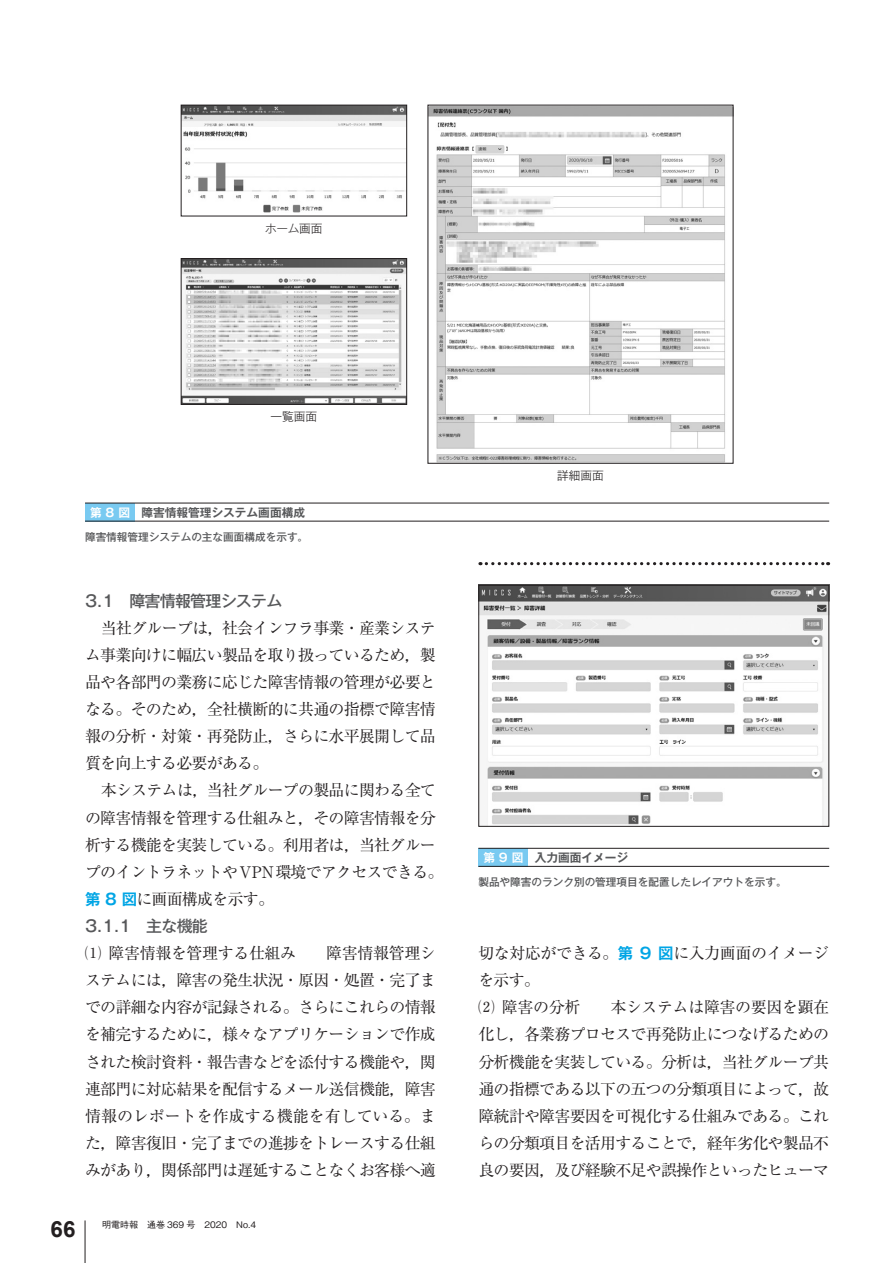
<style>
.page{position:relative;width:893px;height:1263px;background:#fff}
.page>*{position:absolute;margin:0;border:0;box-sizing:border-box;transform-origin:0 0}
.t1{font:700 22.35px "Arial";color:#231f20}
.a_本文__1{font:15.9px/27.2px "Ryumin Pr 6 N";letter-spacing:-.045em;color:#231f20;text-align:justify}
.a_本文{font:15.9px/27.2px "Ryumin Pr 6 N";letter-spacing:-.045em;color:#231f20;text-align:justify}
.a_本文__1-2{font:15.9px/27.2px "Ryumin Pr 6 N";letter-spacing:-.025em;color:#231f20}
._3_中見出し{font:500 15.9px "Gothic MB101 Pr 6 N";letter-spacing:-.045em;color:#57585a}
.キャプション_タイトル{font:700 11.7px "Gothic MB101 Pr 6 N De";color:#57585a}
.t2{font:300 11.7px "Gothic MB101 Pr 6 N";color:#231f20}
.キャプション_図表番号{font:700 11.7px "Gothic MB101 Pr 6 N De";letter-spacing:.335em;color:#fff}
.キャプション_サブ{font:500 10.65px "Gothic MB101 Pr 6 N";color:#57585a}
.t3{font:500 9px "Gothic BBB Pro";color:#231f20}
.s1{font-weight:700}
.s2{font-family:"Gothic MB101 Pr 6 N De";font-weight:700;font-size:15.45px;color:#00a5e5}
</style>
<div class="page">
<hr style="left:85px;top:1220px;width:1px;height:43px;background:#231f20">
<div style="left:85px;top:503px;width:50px;height:18px;background:#79caf1"></div>
<hr style="left:85px;top:503px;width:744px;height:1px;background:#231f20">
<hr style="left:85px;top:521px;width:744px;height:1px;background:#231f20">
<img style="left:430px;top:107px;width:301px;height:355px">
<img style="left:183px;top:107px;width:222px;height:106px">
<img style="left:183px;top:260px;width:222px;height:143px">
<div style="left:181px;top:105px;width:226px;height:111px;border:1px solid #231f20"></div>
<div style="left:181px;top:258px;width:226px;height:147px;border:1px solid #231f20"></div>
<div style="left:478px;top:848px;width:50px;height:18px;background:#79caf1"></div>
<hr style="left:478px;top:848px;width:351px;height:1px;background:#231f20">
<hr style="left:478px;top:866px;width:351px;height:1px;background:#231f20">
<img style="left:480px;top:587px;width:347px;height:238px">
<div style="left:478px;top:585px;width:351px;height:242px;border:1px solid #231f20"></div>
<svg style="left:480px;top:562px;width:349px;height:3px"></svg>
<p class="t2" style="left:265px;top:219px;width:59px">ホーム画面</p>
<p class="t2" style="left:271px;top:407px;width:48px">一覧画面</p>
<p class="キャプション_図表番号" style="left:90px;top:502px;width:42px">第8図</p>
<p class="キャプション_タイトル" style="left:141px;top:502px;width:165px">障害情報管理システム画面構成</p>
<p class="キャプション_サブ" style="left:85px;top:528px;width:225px">障害情報管理システムの主な画面構成を示す。</p>
<p class="t2" style="left:557px;top:466px;width:48px">詳細画面</p>
<p class="_3_中見出し" style="left:85px;top:587px;width:199px">3.1 障害情報管理システム</p>
<p class="a_本文" style="left:85px;top:613px;width:352px;text-indent:16px">当社グループは<span class="s1">，</span>社会インフラ事業・産業システム事業向けに幅広い製品を取り扱っているため<span class="s1">，</span>製品や各部門の業務に応じた障害情報の管理が必要となる。そのため<span class="s1">，</span>全社横断的に共通の指標で障害情報の分析・対策・再発防止<span class="s1">，</span>さらに水平展開して品質を向上する必要がある。</p>
<p class="a_本文" style="left:85px;top:776px;width:360px;text-align:left;text-indent:16px">本システムは<span class="s1">，</span>当社グループの製品に関わる全ての障害情報を管理する仕組みと<span class="s1">，</span>その障害情報を分析する機能を実装している。利用者は<span class="s1">，</span>当社グループのイントラネットやVPN環境でアクセスできる。<span class="s2">第 8 図</span>に画面構成を示す。</p>
<p class="_3_中見出し" style="left:85px;top:913px;width:124px">3.1.1　主な機能</p>
<p class="a_本文__1" style="left:85px;top:939px;width:352px">⑴ 障害情報を管理する仕組み　　障害情報管理システムには<span class="s1">，</span>障害の発生状況・原因・処置・完了までの詳細な内容が記録される。さらにこれらの情報を補完するために<span class="s1">，</span>様々なアプリケーションで作成された検討資料・報告書などを添付する機能や<span class="s1">，</span>関連部門に対応結果を配信するメール送信機能<span class="s1">，</span>障害情報のレポートを作成する機能を有している。また<span class="s1">，</span>障害復旧・完了までの進捗をトレースする仕組みがあり<span class="s1">，</span>関係部門は遅延することなくお客様へ適</p>
<p class="a_本文__1-2" style="left:478px;top:939px;width:352px">切な対応ができる。<span class="s2">第 9 図</span>に入力画面のイメージを示す。</p>
<p class="キャプション_図表番号" style="left:483px;top:848px;width:42px">第9図</p>
<p class="キャプション_タイトル" style="left:535px;top:848px;width:95px">入力画面イメージ</p>
<p class="キャプション_サブ" style="left:478px;top:873px;width:310px">製品や障害のランク別の管理項目を配置したレイアウトを示す。</p>
<p class="a_本文__1" style="left:478px;top:993px;width:352px">⑵ 障害の分析　　本システムは障害の要因を顕在化し<span class="s1">，</span>各業務プロセスで再発防止につなげるための分析機能を実装している。分析は<span class="s1">，</span>当社グループ共通の指標である以下の五つの分類項目によって<span class="s1">，</span>故障統計や障害要因を可視化する仕組みである。これらの分類項目を活用することで<span class="s1">，</span>経年劣化や製品不良の要因<span class="s1">，</span>及び経験不足や誤操作といったヒューマ</p>
<h1 class="t1" style="left:51px;top:1213px;width:26px">66</h1>
<p class="t3" style="left:102px;top:1218px;width:156px">明電時報　通巻 369 号　2020　No.4</p>
</div>
